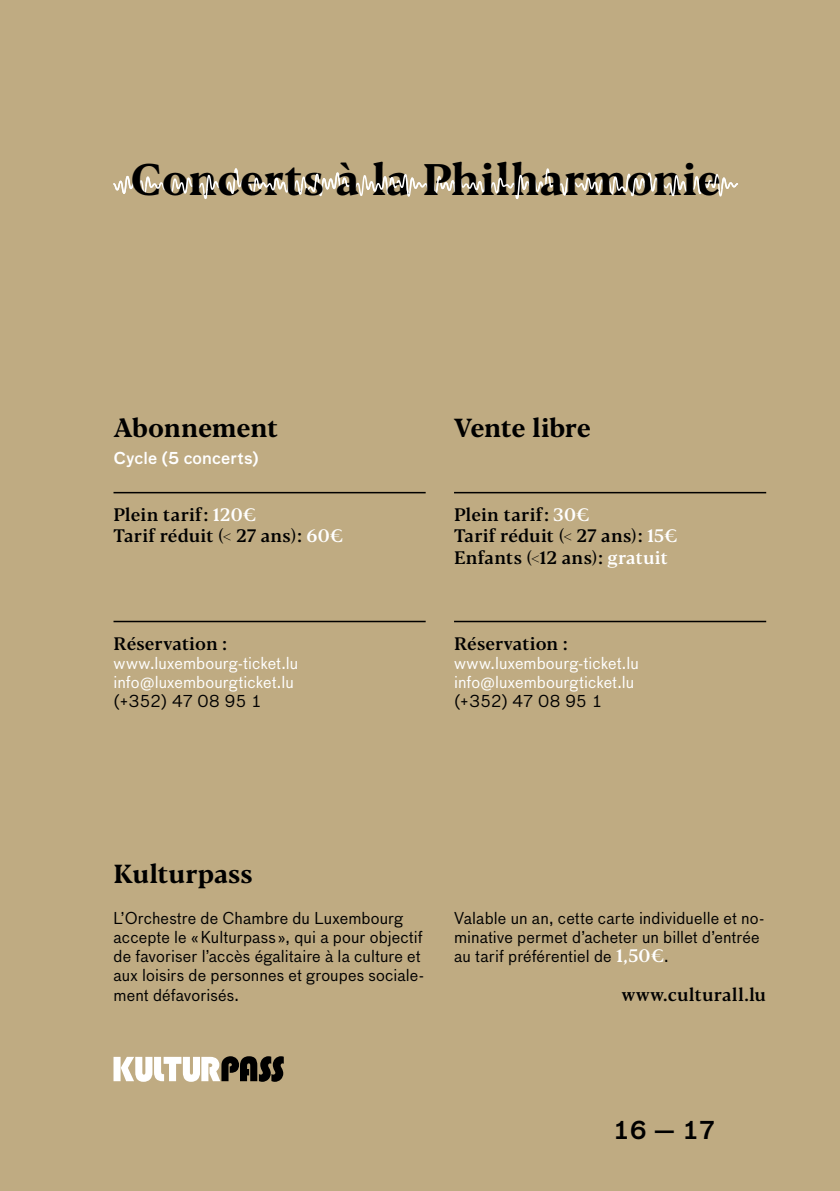
<style>
.page{position:relative;width:840px;height:1191px;background:#fff}
.page>*{position:absolute;margin:0;border:0;box-sizing:border-box;transform-origin:0 0}
.t1{font:700 44px "Blacker Text";letter-spacing:-.005em;color:#000}
.t2{font:700 26px "Blacker Text";letter-spacing:-.01em;color:#000}
.t3{font:500 24px "Bau TF";color:#000}
.t4{font:500 18px/21.6px "Blacker Text";letter-spacing:.01em;color:#000}
.t5{font:16px/19.2px "Bau TF";letter-spacing:.005em;color:#000}
.t6{font:16px/19.2px "Bau TF";letter-spacing:.005em;color:#fff}
.t7{font:500 16px "Bau TF";letter-spacing:.01em;color:#fff}
.s1{color:#fff}
.s2{font-family:"Blacker Text";font-weight:500;font-size:18px;color:#fff}
</style>
<div class="page">
<div style="left:0;top:0;width:839px;height:1191px;background:#bfab82"></div>
<svg style="left:113px;top:1056px;width:170px;height:25px"></svg>
<hr style="left:113px;top:492px;width:312px;height:1px;background:#000">
<hr style="left:113px;top:621px;width:312px;height:1px;background:#000">
<hr style="left:454px;top:492px;width:311px;height:1px;background:#000">
<hr style="left:454px;top:621px;width:311px;height:1px;background:#000">
<svg style="left:113px;top:168px;width:625px;height:32px"></svg>
<h1 class="t1" style="left:130px;top:152px;width:591px">Concerts à la Philharmonie</h1>
<h2 class="t2" style="left:113px;top:412px;width:166px">Abonnement</h2>
<p class="t7" style="left:113px;top:448px;width:147px">Cycle (5 concerts)</p>
<p class="t4" style="left:113px;top:504px;width:231px">Plein tarif: <span class="s1">120€<br></span>Tarif réduit (&lt; 27 ans): <span class="s1">60€</span></p>
<p class="t4" style="left:113px;top:633px;width:115px">Réservation :</p>
<p class="t6" style="left:113px;top:653px;width:186px">www.luxembourg-ticket.lu info@luxembourgticket.lu</p>
<p class="t5" style="left:113px;top:692px;width:150px">(+352) 47 08 95 1</p>
<h2 class="t2" style="left:113px;top:858px;width:140px">Kulturpass</h2>
<h2 class="t2" style="left:454px;top:412px;width:138px">Vente libre</h2>
<p class="t4" style="left:454px;top:504px;width:225px">Plein tarif: <span class="s1">30€<br></span>Tarif réduit (&lt; 27 ans): <span class="s1">15€<br></span>Enfants (&lt;12 ans): <span class="s1">gratuit</span></p>
<p class="t4" style="left:454px;top:633px;width:115px">Réservation :</p>
<p class="t6" style="left:454px;top:653px;width:186px">www.luxembourg-ticket.lu info@luxembourgticket.lu</p>
<p class="t5" style="left:454px;top:692px;width:150px">(+352) 47 08 95 1</p>
<p class="t5" style="left:113px;top:908px;width:312px">L’Orchestre de Chambre du Luxembourg accepte le «Kulturpass», qui a pour objectif de favoriser l’accès égalitaire à la culture et aux loisirs de personnes et groupes sociale&shy;ment défavorisés.</p>
<p class="t5" style="left:454px;top:908px;width:312px">Valable un an, cette carte individuelle et no&shy;minative permet d’acheter un billet d’entrée au tarif préférentiel de <span class="s2">1,50€</span>.</p>
<p class="t4" style="left:621px;top:984px;width:146px">www.culturall.lu</p>
<h3 class="t3" style="left:612px;top:1115px;width:104px">16 — 17</h3>
</div>
